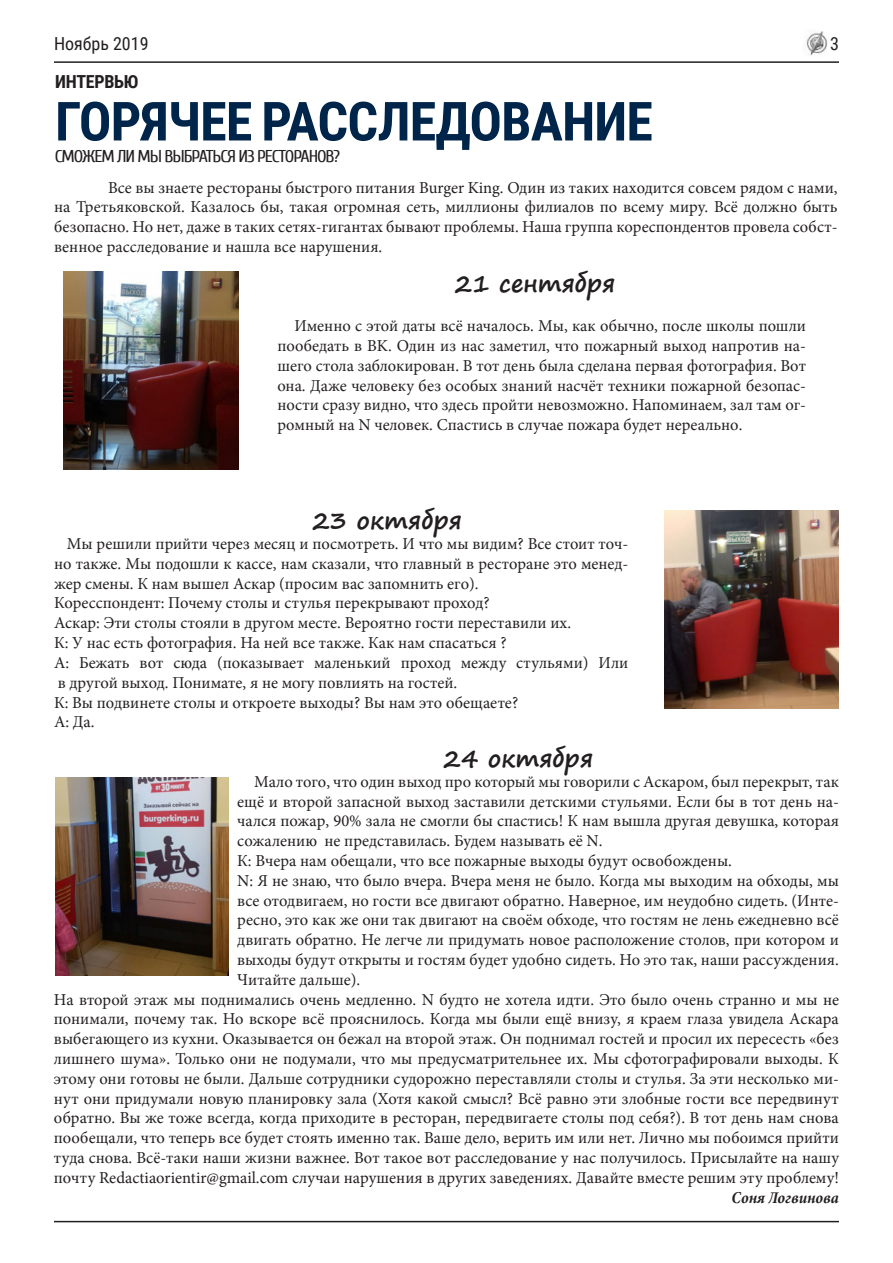
<style>
.page{position:relative;width:893px;height:1263px;background:#fff}
.page>*{position:absolute;margin:0;border:0;box-sizing:border-box;transform-origin:0 0}
.t1{font:700 54px "Roboto Condensed";letter-spacing:-.015em;color:#00254a}
.t2{font:700 24px "Segoe Print";color:#231f20}
.t3{font:18px "Roboto Condensed";color:#231f20}
.t4{font:700 18px "Roboto Condensed";letter-spacing:-.015em;color:#231f20}
.t5{font:17.1px "Cuprum";letter-spacing:-.06em;color:#231f20;scale:1.05 1}
.t6{font:16.5px/19.8px "Minion Pro";color:#231f20;text-align:justify}
.t7{font:italic 700 condensed 16.5px "Minion Pro";color:#231f20}
</style>
<div class="page">
<hr style="left:54px;top:61px;width:785px;height:2px;background:#231f20">
<hr style="left:54px;top:1221px;width:785px;height:1px;background:#231f20">
<img style="left:806px;top:31px;width:22px;height:25px">
<img style="left:64px;top:272px;width:175px;height:198px">
<img style="left:664px;top:510px;width:175px;height:198px">
<img style="left:55px;top:778px;width:174px;height:198px">
<p class="t3" style="left:54px;top:31px;width:96px">Ноябрь 2019</p>
<p class="t3" style="left:830px;top:31px;width:10px">3</p>
<p class="t4" style="left:55px;top:69px;width:85px">ИНТЕРВЬЮ</p>
<h1 class="t1" style="left:55px;top:83px;width:599px">ГОРЯЧЕЕ РАССЛЕДОВАНИЕ</h1>
<p class="t5" style="left:55px;top:147px;width:273px">СМОЖЕМ ЛИ МЫ ВЫБРАТЬСЯ ИЗ РЕСТОРАНОВ?</p>
<p class="t6" style="left:54px;top:178px;width:785px;text-indent:54px">Все вы знаете рестораны быстрого питания Burger King. Один из таких находится совсем рядом с нами, на Третьяковской. Казалось бы, такая огромная сеть, миллионы филиалов по всему миру. Всё должно быть безопасно. Но нет, даже в таких сетях-гигантах бывают проблемы. Наша группа кореспондентов провела собст&shy;венное расследование и нашла все нарушения.</p>
<h2 class="t2" style="left:454px;top:261px;width:162px">21 сентября</h2>
<p class="t6" style="left:277px;top:316px;width:530px;text-indent:17px">Именно с этой даты всё началось. Мы, как обычно, после школы пошли пообедать в BK. Один из нас заметил, что пожарный выход напротив на&shy;шего стола заблокирован. В тот день была сделана первая фотография. Вот она. Даже человеку без особых знаний насчёт техники пожарной безопас&shy;ности сразу видно, что здесь пройти невозможно. Напоминаем, зал там ог&shy;ромный на N человек. Спастись в случае пожара будет нереально.</p>
<h2 class="t2" style="left:312px;top:499px;width:151px">23 октября</h2>
<p class="t6" style="left:54px;top:534px;width:576px;text-align:left;text-indent:13px">Мы решили прийти через месяц и посмотреть. И что мы видим? Все стоит точ&shy;но также. Мы подошли к кассе, нам сказали, что главный в ресторане это менед&shy;жер смены. К нам вышел Аскар (просим вас запомнить его).<br>Коресспондент: Почему столы и стулья перекрывают проход?<br>Аскар: Эти столы стояли в другом месте. Вероятно гости переставили их.<br>К: У нас есть фотография. На ней все также. Как нам спасаться ?<br>А: Бежать вот сюда (показывает маленький проход между стульями) Или в другой выход. Понимате, я не могу повлиять на гостей.<br>К: Вы подвинете столы и откроете выходы? Вы нам это обещаете?<br>А: Да.</p>
<h2 class="t2" style="left:443px;top:736px;width:151px">24 октября</h2>
<p class="t6" style="left:254px;top:772px;width:586px">Мало того, что один выход про который мы говорили с Аскаром, был перекрыт, так</p>
<p class="t6" style="left:237px;top:791px;width:603px">ещё и второй запасной выход заставили детскими стульями. Если бы в тот день на-</p>
<p class="t6" style="left:237px;top:811px;width:603px">чался пожар, 90% зала не смогли бы спастись! К нам вышла другая девушка, которая</p>
<p class="t6" style="left:237px;top:831px;width:367px">сожалению не представилась. Будем называть её N.</p>
<p class="t6" style="left:237px;top:851px;width:496px">К: Вчера нам обещали, что все пожарные выходы будут освобождены.</p>
<p class="t6" style="left:237px;top:871px;width:603px">N: Я не знаю, что было вчера. Вчера меня не было. Когда мы выходим на обходы, мы</p>
<p class="t6" style="left:237px;top:890px;width:603px">все отодвигаем, но гости все двигают обратно. Наверное, им неудобно сидеть. (Инте-</p>
<p class="t6" style="left:237px;top:910px;width:603px">ресно, это как же они так двигают на своём обходе, что гостям не лень ежедневно всё</p>
<p class="t6" style="left:237px;top:930px;width:603px">двигать обратно. Не легче ли придумать новое расположение столов, при котором и</p>
<p class="t6" style="left:237px;top:950px;width:603px">выходы будут открыты и гостям будет удобно сидеть. Но это так, наши рассуждения.</p>
<p class="t6" style="left:237px;top:970px;width:124px">Читайте дальше).</p>
<p class="t6" style="left:54px;top:989px;width:787px">На второй этаж мы поднимались очень медленно. N будто не хотела идти. Это было очень странно и мы не</p>
<p class="t6" style="left:54px;top:1009px;width:786px">понимали, почему так. Но вскоре всё прояснилось. Когда мы были ещё внизу, я краем глаза увидела Аскара</p>
<p class="t6" style="left:54px;top:1029px;width:786px">выбегающего из кухни. Оказывается он бежал на второй этаж. Он поднимал гостей и просил их пересесть «без</p>
<p class="t6" style="left:54px;top:1049px;width:786px">лишнего шума». Только они не подумали, что мы предусматрительнее их. Мы сфотографировали выходы. К</p>
<p class="t6" style="left:54px;top:1069px;width:786px">этому они готовы не были. Дальше сотрудники судорожно переставляли столы и стулья. За эти несколько ми-</p>
<p class="t6" style="left:54px;top:1088px;width:786px">нут они придумали новую планировку зала (Хотя какой смысл? Всё равно эти злобные гости все передвинут</p>
<p class="t6" style="left:54px;top:1108px;width:786px">обратно. Вы же тоже всегда, когда приходите в ресторан, передвигаете столы под себя?). В тот день нам снова</p>
<p class="t6" style="left:54px;top:1128px;width:786px">пообещали, что теперь все будет стоять именно так. Ваше дело, верить им или нет. Лично мы побоимся прийти</p>
<p class="t6" style="left:54px;top:1148px;width:786px">туда снова. Всё-таки наши жизни важнее. Вот такое вот расследование у нас получилось. Присылайте на нашу</p>
<p class="t6" style="left:54px;top:1168px;width:786px">почту Redactiaorientir@gmail.com случаи нарушения в других заведениях. Давайте вместе решим эту проблему!</p>
<p class="t7" style="left:731px;top:1186px;width:109px">Соня Логвинова</p>
</div>
